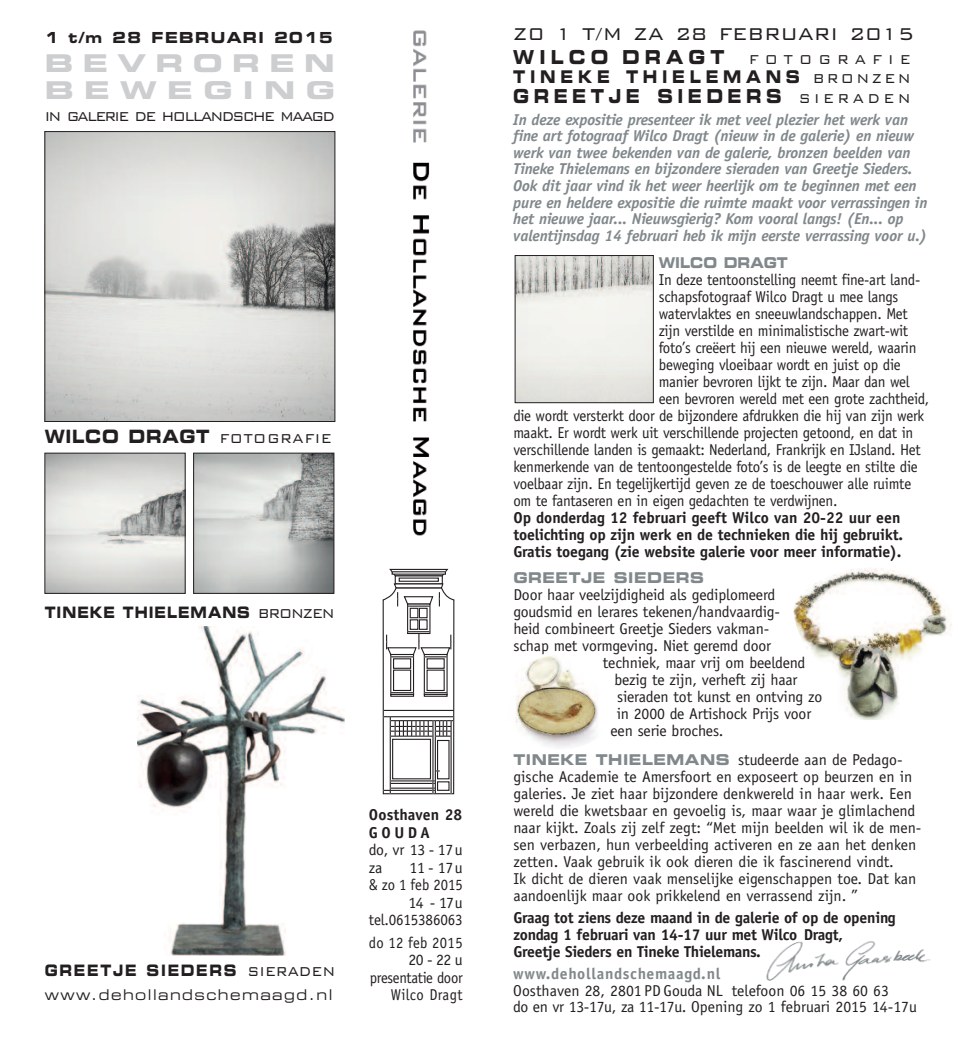
<style>
.page{position:relative;width:973px;height:1042px;background:#fff}
.page>*{position:absolute;margin:0;border:0;box-sizing:border-box;transform-origin:0 0}
.t1{font:24.5px/26.2px "Eurostile LT Bold Extended Two";letter-spacing:.365em;color:#cdced0;scale:1.1 1}
.t2{font:300 22.75px "Bank Gothic";color:#231f20;scale:.95 1}
.t3{font:19.25px "Eurostile LT Bold Extended Two";letter-spacing:.295em;color:#231f20;scale:.78 1}
.t4{font:19.25px "Eurostile LT Bold Extended Two";letter-spacing:.325em;color:#231f20;scale:.82 1}
.t5{font:18.38px "Eurostile LT Bold Extended Two";letter-spacing:.05em;color:#231f20;scale:.82 1}
.t6{font:17.5px "Eurostile LT Bold Extended Two";letter-spacing:.345em;color:#231f20;scale:.78 1}
.t7{font:300 17.15px "Bank Gothic";letter-spacing:-.11em;color:#231f20;scale:.9 1}
.t8{font:300 17.15px "Bank Gothic";letter-spacing:.395em;color:#231f20;scale:.9 1}
.t9{font:15.75px/17px "Officina Sans LT";letter-spacing:-.015em;color:#231f20}
.t10{font:15.75px "Officina Sans LT";letter-spacing:-.015em;color:#231f20;scale:.95 1}
.t11{font:italic 700 15.75px/16.6px "Officina Sans LT";letter-spacing:-.01em;color:#81888b}
.t12{font:700 15.75px/17px "Officina Sans LT";letter-spacing:-.015em;color:#231f20}
.t13{font:15.75px/17.5px "Officina Sans LT";letter-spacing:.005em;color:#231f20;text-align:right;scale:.93 1}
.t14{font:15.75px "Eurostile LT Bold Extended Two";letter-spacing:.08em;color:#231f20;scale:.78 1}
.t15{font:15.75px "Eurostile LT Bold Extended Two";letter-spacing:.14em;color:#231f20;scale:.78 1}
.t16{font:700 15.75px/17.5px "Officina Sans LT";letter-spacing:.005em;color:#231f20}
.t17{font:15.22px "Eurostile LT Bold Extended Two";letter-spacing:.1em;color:#231f20;scale:.9 1}
.t18{font:14.88px "Eurostile LT Extended Two";letter-spacing:.105em;color:#231f20;scale:.92 1}
.t19{font:14.88px "Eurostile LT Bold Extended Two";letter-spacing:.04em;color:#81888b;scale:.9 1}
.t20{font:14.88px "Eurostile LT Bold Extended Two";color:#81888b;scale:.83 1}
.s1{font-family:"Bank Gothic";font-weight:300;font-size:17.15px}
.s2{font-family:"Eurostile LT Bold Extended Two";font-size:14.88px;color:#81888b}
</style>
<div class="page">
<img style="left:517px;top:257px;width:134px;height:144px">
<div style="left:515px;top:255px;width:138px;height:148px;border:1px solid #231f20"></div>
<img style="left:793px;top:568px;width:159px;height:152px">
<img style="left:766px;top:941px;width:164px;height:40px">
<img style="left:503px;top:655px;width:114px;height:94px;border-radius:50%">
<img style="left:413px;top:30px;width:17px;height:506px">
<div style="left:394px;top:575px;width:49px;height:9px;border:1px solid #231f20"></div>
<svg style="left:389px;top:569px;width:60px;height:8px"></svg>
<div style="left:391px;top:571px;width:55px;height:4px;border:1px solid #231f20"></div>
<div style="left:398px;top:577px;width:41px;height:5px;border:1px solid #231f20"></div>
<svg style="left:382px;top:583px;width:72px;height:211px"></svg>
<img style="left:47px;top:133px;width:286px;height:287px">
<div style="left:45px;top:131px;width:290px;height:291px;border:1px solid #231f20"></div>
<img style="left:47px;top:455px;width:136px;height:136px">
<img style="left:195px;top:455px;width:137px;height:136px">
<div style="left:193px;top:453px;width:141px;height:140px;border:1px solid #231f20"></div>
<img style="left:138px;top:627px;width:206px;height:328px">
<p class="t17" style="left:45px;top:32px;width:321px">1 t/m 28 FEBRUARI 2015</p>
<h1 class="t1" style="left:45px;top:52px;width:265px">BEVROREN<br>BEWEGING</h1>
<p class="t7" style="left:45px;top:103px;width:324px">IN GALERIE DE HOLLANDSCHE MAAGD</p>
<p class="t5" style="left:45px;top:429px;width:351px">WILCO DRAGT <span class="s1">FOTOGRAFIE</span></p>
<p class="t14" style="left:45px;top:607px;width:373px">TINEKE THIELEMANS <span class="s1">BRONZEN</span></p>
<p class="t15" style="left:45px;top:964px;width:374px">GREETJE SIEDERS <span class="s1">SIERADEN</span></p>
<p class="t18" style="left:45px;top:989px;width:314px">www.dehollandschemaagd.nl</p>
<p class="t16" style="left:369px;top:807px;width:95px">Oosthaven 28<br>GOUDA</p>
<p class="t9" style="left:369px;top:842px;width:95px;line-height:17.5px">do, vr 13 - 17u za</p>
<p class="t9" style="left:369px;top:860px;width:95px;line-height:17.5px;text-align:right">11 - 17u<br>&amp; zo 1 feb 2015<br>14 - 17u tel.0615386063</p>
<p class="t13" style="left:369px;top:935px;width:102px">do 12 feb 2015<br>20-22u presentatie door<br>Wilco Dragt</p>
<h2 class="t2" style="left:513px;top:17px;width:423px">Z0 1 T/M ZA 28 FEBRUARI 2015</h2>
<p class="t4" style="left:513px;top:50px;width:259px">WILCO DRAGT</p>
<p class="t8" style="left:748px;top:46px;width:181px">FOTOGRAFIE</p>
<p class="t6" style="left:513px;top:71px;width:511px">TINEKE THIELEMANS <span class="s1">BRONZEN</span></p>
<p class="t3" style="left:513px;top:89px;width:511px">GREETJE SIEDERS <span class="s1">SIERADEN</span></p>
<p class="t11" style="left:513px;top:112px;width:416px">In deze expositie presenteer ik met veel plezier het werk van fine art fotograaf Wilco Dragt (nieuw in de galerie) en nieuw werk van twee bekenden van de galerie, bronzen beelden van Tineke Thielemans en bijzondere sieraden van Greetje Sieders.<br>Ook dit jaar vind ik het weer heerlijk om te beginnen met een pure en heldere expositie die ruimte maakt voor verrassingen in het nieuwe jaar... Nieuwsgierig? Kom vooral langs! (En... op valentijnsdag 14 februari heb ik mijn eerste verrassing voor u.)</p>
<p class="t20" style="left:658px;top:258px;width:157px">WILCO DRAGT</p>
<p class="t10" style="left:658px;top:274px;width:277px">In deze tentoonstelling neemt fine-art land-</p>
<p class="t10" style="left:658px;top:291px;width:254px">schapsfotograaf Wilco Dragt u mee langs</p>
<p class="t10" style="left:658px;top:308px;width:263px">watervlaktes en sneeuwlandschappen. Met</p>
<p class="t10" style="left:658px;top:325px;width:264px">zijn verstilde en minimalistische zwart-wit</p>
<p class="t10" style="left:658px;top:342px;width:273px">foto’s creëert hij een nieuwe wereld, waarin</p>
<p class="t10" style="left:658px;top:359px;width:256px">beweging vloeibaar wordt en juist op die</p>
<p class="t10" style="left:658px;top:376px;width:266px">manier bevroren lijkt te zijn. Maar dan wel</p>
<p class="t10" style="left:658px;top:393px;width:286px">een bevroren wereld met een grote zachtheid,</p>
<p class="t10" style="left:513px;top:410px;width:434px">die wordt versterkt door de bijzondere afdrukken die hij van zijn werk</p>
<p class="t10" style="left:513px;top:427px;width:422px">maakt. Er wordt werk uit verschillende projecten getoond, en dat in</p>
<p class="t10" style="left:513px;top:444px;width:430px">verschillende landen is gemaakt: Nederland, Frankrijk en IJsland. Het</p>
<p class="t10" style="left:513px;top:461px;width:427px">kenmerkende van de tentoongestelde foto’s is de leegte en stilte die</p>
<p class="t10" style="left:513px;top:478px;width:420px">voelbaar zijn. En tegelijkertijd geven ze de toeschouwer alle ruimte</p>
<p class="t10" style="left:513px;top:495px;width:342px">om te fantaseren en in eigen gedachten te verdwijnen.</p>
<p class="t12" style="left:513px;top:510px;width:391px">Op donderdag 12 februari geeft Wilco van 20-22 uur een toelichting op zijn werk en de technieken die hij gebruikt.<br>Gratis toegang (zie website galerie voor meer informatie).</p>
<p class="t19" style="left:513px;top:572px;width:213px">GREETJE SIEDERS</p>
<p class="t9" style="left:513px;top:587px;width:263px">Door haar veelzijdigheid als gediplomeerd</p>
<p class="t9" style="left:513px;top:604px;width:268px">goudsmid en lerares tekenen/handvaardig-</p>
<p class="t9" style="left:513px;top:621px;width:257px">heid combineert Greetje Sieders vakman-</p>
<p class="t9" style="left:513px;top:638px;width:259px">schap met vormgeving. Niet geremd door</p>
<p class="t9" style="left:602px;top:655px;width:204px">techniek, maar vrij om beeldend</p>
<p class="t9" style="left:614px;top:672px;width:185px">bezig te zijn, verheft zij haar</p>
<p class="t9" style="left:617px;top:689px;width:206px">sieraden tot kunst en ontving zo</p>
<p class="t9" style="left:616px;top:706px;width:196px">in 2000 de Artishock Prijs voor</p>
<p class="t9" style="left:610px;top:723px;width:114px">een serie broches.</p>
<p class="t9" style="left:513px;top:752px;width:409px"><span class="s2">TINEKE THIELEMANS</span> studeerde aan de Pedago&shy;gische Academie te Amersfoort en exposeert op beurzen en in galeries. Je ziet haar bijzondere denkwereld in haar werk. Een wereld die kwetsbaar en gevoelig is, maar waar je glimlachend naar kijkt. Zoals zij zelf zegt: “Met mijn beelden wil ik de men&shy;sen verbazen, hun verbeelding activeren en ze aan het denken zetten. Vaak gebruik ik ook dieren die ik fascinerend vindt.<br>Ik dicht de dieren vaak menselijke eigenschappen toe. Dat kan aandoenlijk maar ook prikkelend en verrassend zijn. ”</p>
<p class="t12" style="left:513px;top:910px;width:384px">Graag tot ziens deze maand in de galerie of op de opening zondag 1 februari van 14-17 uur met Wilco Dragt,<br>Greetje Sieders en Tineke Thielemans.</p>
<p class="t9" style="left:513px;top:983px;width:405px">Oosthaven 28, 2801 PD Gouda NL telefoon 06 15 38 60 63<br>do en vr 13-17u, za 11-17u. Opening zo 1 februari 2015 14-17u</p>
</div>
